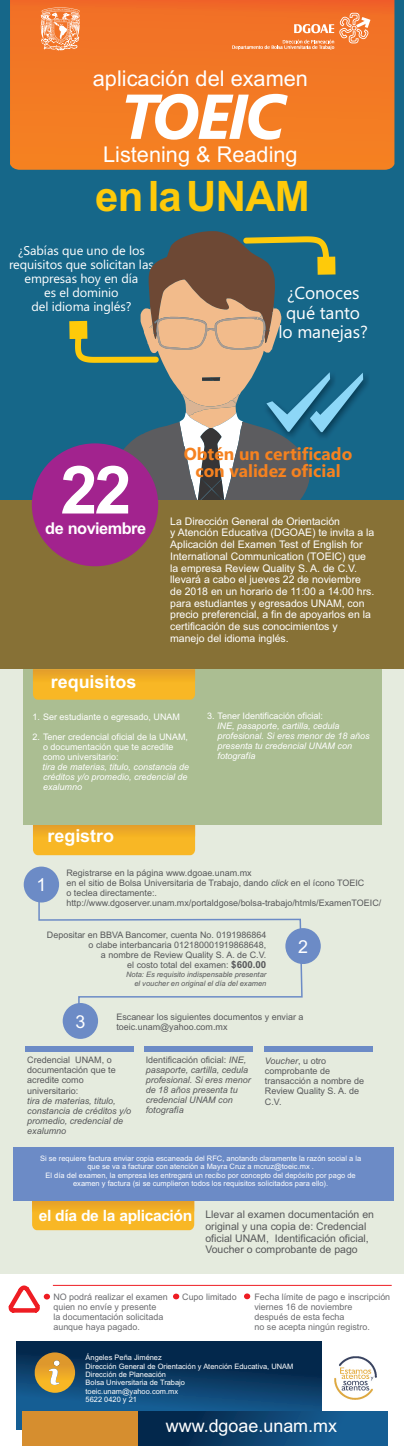
<style>
.page{position:relative;width:404px;height:1446px;background:#fff}
.page>*{position:absolute;margin:0;border:0;box-sizing:border-box;transform-origin:0 0}
.t1{font:700 66.53px "Arial";color:#fff}
.t2{font:italic 700 63.3px "Segoe UI";letter-spacing:-.045em;color:#fff}
.t3{font:700 42px "Arial";letter-spacing:-.02em;color:#feca0a}
.t4{font:21.75px "Arial";color:#fff}
.t5{font:17.92px "Arial";color:#fff}
.t6{font:700 17.92px "Arial";color:#fff}
.t7{font:700 17.4px/17.5px "Segoe UI";color:#f58220;text-align:center}
.t8{font:17.4px/19.5px "Segoe UI";letter-spacing:-.005em;color:#fff;text-align:center}
.t9{font:700 16.35px "Arial";letter-spacing:-.035em;color:#fff}
.t10{font:700 15.6px "Arial";letter-spacing:-.025em;color:#fff}
.t11{font:12.67px/14.2px "Segoe UI";letter-spacing:-.01em;color:#fff;text-align:center}
.t12{font:10.5px/11.7px "Arial";color:#fff}
.t13{font:10.5px/11.7px "Arial";color:#57585a}
.t14{font:italic 9px/10.1px "Arial";color:#57585a}
.t15{font:italic 9px/10.1px "Arial";color:#fff}
.t16{font:9px/10.1px "Arial";color:#fff}
.t17{font:9px/10.1px "Arial";color:#57585a}
.t18{font:8.93px/10px "Arial";color:#57585a}
.t19{font:8.93px/10px "Arial";color:#6c6d70}
.t20{font:7.5px/8.4px "Arial";color:#fff;text-align:center}
.t21{font:7.43px/8.3px "Arial";color:#fff}
.t22{font:italic 7.43px/8.3px "Arial";color:#57585a;text-align:right}
.s1{font-style:italic}
.s2{font-weight:700;font-size:9.68px}
.s3{font-style:normal}
</style>
<div class="page">
<div style="left:0;top:0;width:404px;height:513px;background:#166789"></div>
<svg style="left:10px;top:0;width:384px;height:170px;background:#f27824"></svg>
<div style="left:0;top:599px;width:404px;height:675px;background:#e5ebde"></div>
<svg style="left:16px;top:1341px;width:305px;height:89px;background:#0a3b66"></svg>
<svg style="left:38px;top:896px;width:265px;height:135px"></svg>
<div style="left:26px;top:1046px;width:108px;height:6px;background:#6c8bc6"></div>
<div style="left:144px;top:1046px;width:109px;height:6px;background:#6c8bc6"></div>
<div style="left:264px;top:1046px;width:109px;height:6px;background:#6c8bc6"></div>
<div style="left:24px;top:866px;width:35px;height:36px;background:#6c8bc6;border-radius:50%"></div>
<div style="left:285px;top:928px;width:36px;height:36px;background:#6c8bc6;border-radius:50%"></div>
<div style="left:63px;top:1003px;width:35px;height:36px;background:#6c8bc6;border-radius:50%"></div>
<hr style="left:53px;top:1285px;width:339px;height:1px;background:#ee1d23">
<div style="left:22px;top:1411px;width:118px;height:35px;background:#d68e2f"></div>
<div style="left:139px;top:1411px;width:249px;height:35px;background:linear-gradient(to right,#022041,#1967a0)"></div>
<img style="left:334px;top:1356px;width:42px;height:43px">
<svg style="left:35px;top:1352px;width:40px;height:40px;background:#bb9545"></svg>
<svg style="left:232px;top:13px;width:138px;height:37px;background:#f38544"></svg>
<svg style="left:41px;top:7px;width:39px;height:44px;background:#f6a474"></svg>
<div style="left:33px;top:838px;width:162px;height:17px;background:#f8b725"></div>
<img style="left:33px;top:825px;width:162px;height:13px">
<div style="left:32px;top:1213px;width:162px;height:17px;background:#f8b725"></div>
<img style="left:32px;top:1200px;width:162px;height:13px">
<div style="left:13px;top:1147px;width:381px;height:53px;background:#6c8bc6"></div>
<div style="left:23px;top:612px;width:359px;height:213px;background:#abbe92"></div>
<div style="left:33px;top:683px;width:162px;height:17px;background:#f8b725"></div>
<img style="left:33px;top:669px;width:162px;height:14px">
<svg style="left:244px;top:1293px;width:6px;height:6px"></svg>
<svg style="left:173px;top:1293px;width:6px;height:6px"></svg>
<svg style="left:9px;top:1285px;width:41px;height:27px"></svg>
<img style="left:363px;top:376px;width:5px;height:13px">
<svg style="left:69px;top:231px;width:294px;height:270px"></svg>
<div style="left:246px;top:433px;width:26px;height:22px;background:#5c5c5f"></div>
<div style="left:0;top:501px;width:404px;height:168px;background:#877136"></div>
<div style="left:32px;top:443px;width:126px;height:123px;background:#a2238e;border-radius:50%"></div>
<h3 class="t4" style="left:93px;top:70px;width:217px">aplicación del examen</h3>
<h2 class="t2" style="left:121px;top:93px;width:166px">TOEIC</h2>
<h3 class="t4" style="left:103px;top:146px;width:196px">Listening &amp; Reading</h3>
<h3 class="t3" style="left:95px;top:181px;width:216px">en la UNAM</h3>
<h3 class="t11" style="left:9px;top:244px;width:146px">¿Sabías que uno de los requisitos que solicitan las empresas hoy en día<br>es el dominio<br>del idioma inglés?</h3>
<h3 class="t8" style="left:278px;top:285px;width:91px">¿Conoces qué tanto lo manejas?</h3>
<h1 class="t1" style="left:60px;top:465px;width:73px">22</h1>
<h3 class="t9" style="left:45px;top:522px;width:102px">de noviembre</h3>
<h3 class="t6" style="left:51px;top:675px;width:87px">requisitos</h3>
<h3 class="t7" style="left:184px;top:446px;width:170px">Obtén un certificado con validez oficial</h3>
<p class="t12" style="left:170px;top:516px;width:206px">La Dirección General de Orientación<br>y Atención Educativa (DGOAE) te invita a la Aplicación del Examen Test of English for International Communication (TOEIC) que la empresa Review Quality S. A. de C.V. llevará a cabo el jueves 22 de noviembre de 2018 en un horario de 11:00 a 14:00 hrs. para estudiantes y egresados UNAM, con precio preferencial, a fin de apoyarlos en la certificación de sus conocimientos y manejo del idioma inglés.</p>
<p class="t16" style="left:33px;top:712px;width:149px">1. Ser estudiante o egresado, UNAM</p>
<p class="t16" style="left:43px;top:733px;width:147px;text-indent:-10px">2. Tener credencial oficial de la UNAM, o documentación que te acredite como universitario:</p>
<p class="t15" style="left:43px;top:763px;width:148px">tira de materias, titulo, constancia de créditos y/o promedio, credencial de exalumno</p>
<h3 class="t6" style="left:47px;top:829px;width:68px">registro</h3>
<p class="t16" style="left:207px;top:712px;width:118px">3. Tener Identificación oficial:</p>
<p class="t15" style="left:217px;top:722px;width:154px">INE, pasaporte, cartilla, cedula profesional. Si eres menor de 18 años presenta tu credencial UNAM con fotografía</p>
<h3 class="t5" style="left:37px;top:878px;width:11px">1</h3>
<p class="t18" style="left:66px;top:869px;width:316px">Registrarse en la página www.dgoae.unam.mx<br>en el sitio de Bolsa Universitaria de Trabajo, dando <span class="s1">click</span> en el ícono TOEIC<br>o teclea directamente:. http://www.dgoserver.unam.mx/portaldgose/bolsa-trabajo/htmls/ExamenTOEIC/</p>
<p class="t18" style="left:47px;top:930px;width:221px;line-height:10.2px;text-align:right">Depositar en BBVA Bancomer, cuenta No. 0191986864 o clabe interbancaria 012180001919868648,<br>a nombre de Review Quality S. A. de C.V.<br>el costo total del examen: <span class="s2">$600.00</span></p>
<p class="t22" style="left:126px;top:971px;width:142px">Nota: Es requisito indispensable presentar el voucher en original el día del examen</p>
<h3 class="t5" style="left:76px;top:1014px;width:11px">3</h3>
<p class="t18" style="left:116px;top:1012px;width:189px">Escanear los siguientes documentos y enviar a toeic.unam@yahoo.com.mx</p>
<p class="t17" style="left:27px;top:1056px;width:90px">Credencial UNAM, o documentación que te acredite como universitario:</p>
<p class="t14" style="left:27px;top:1096px;width:106px">tira de materias, titulo, constancia de créditos y/o promedio, credencial de exalumno</p>
<h3 class="t5" style="left:298px;top:940px;width:11px">2</h3>
<p class="t14" style="left:146px;top:1055px;width:107px"><span class="s3">Identificación oficial:</span> INE, pasaporte, cartilla, cedula profesional. Si eres menor de 18 años presenta tu credencial UNAM con fotografía</p>
<p class="t17" style="left:265px;top:1057px;width:101px"><span class="s1">Voucher</span>, u otro comprobante de transacción a nombre de<br>Review Quality S. A. de<br>C.V.</p>
<p class="t20" style="left:40px;top:1154px;width:322px">Si se requiere factura enviar copia escaneada del RFC, anotando claramente la razón social a la que se va a facturar con atención a Mayra Cruz a mcruz@toeic.mx .<br>El día del examen, la empresa les entregará un recibo por concepto del depósito por pago de examen y factura (si se cumplieron todos los requisitos solicitados para ello).</p>
<h3 class="t10" style="left:39px;top:1209px;width:155px">el día de la aplicación</h3>
<p class="t13" style="left:205px;top:1209px;width:170px">Llevar al examen documentación en original y una copia de: Credencial oficial UNAM, Identificación oficial, Voucher o comprobante de pago</p>
<p class="t19" style="left:53px;top:1292px;width:116px">NO podrá realizar el examen quien no envíe y presente<br>la documentación solicitada aunque haya pagado.</p>
<p class="t19" style="left:182px;top:1292px;width:56px">Cupo limitado</p>
<p class="t19" style="left:254px;top:1292px;width:137px">Fecha límite de pago e inscripción viernes 16 de noviembre<br>después de esta fecha<br>no se acepta ningún registro.</p>
<p class="t21" style="left:86px;top:1354px;width:209px">Ángeles Peña Jiménez<br>Dirección General de Orientación y Atención Educativa, UNAM<br>Dirección de Planeación<br>Bolsa Universitaria de Trabajo<br>toeic.unam@yahoo.com.mx<br>5622 0420 y 21</p>
<h3 class="t5" style="left:166px;top:1419px;width:173px">www.dgoae.unam.mx</h3>
</div>
